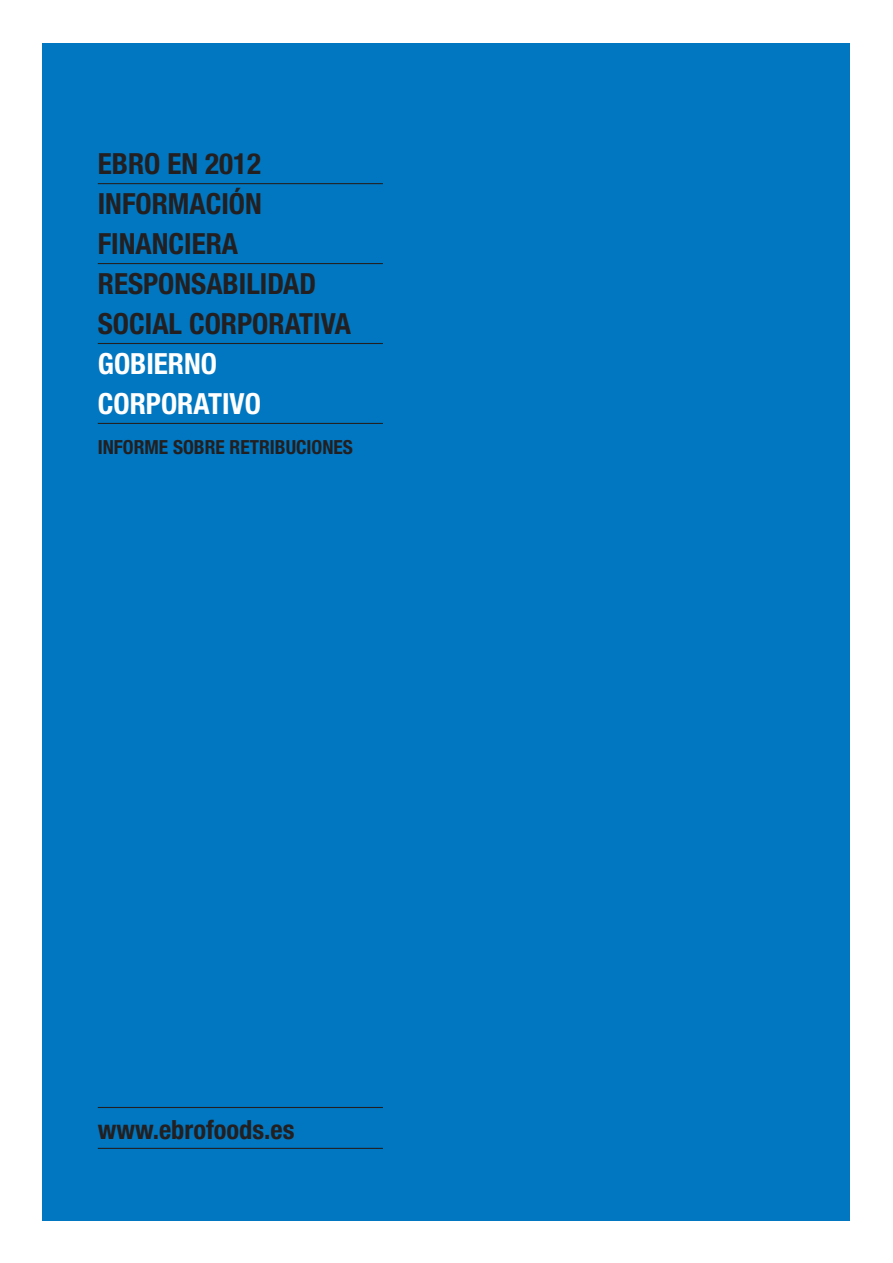
<style>
.page{position:relative;width:893px;height:1263px;background:#fff}
.page>*{position:absolute;margin:0;border:0;box-sizing:border-box;transform-origin:0 0}
.t1{font:700 condensed 29.1px "Helvetica Neue LT Std";color:#231f20}
.t2{font:700 condensed 29.1px "Helvetica Neue LT Std";color:#fff}
.t3{font:700 condensed 26.4px "Helvetica Neue LT Std";color:#231f20}
.t4{font:700 condensed 19.5px "Helvetica Neue LT Std";color:#231f20}
</style>
<div class="page">
<div style="left:43px;top:43px;width:807px;height:1177px;background:#0077c0"></div>
<hr style="left:98px;top:1107px;width:285px;height:1px;background:#231f20">
<hr style="left:98px;top:1148px;width:285px;height:1px;background:#231f20">
<hr style="left:98px;top:183px;width:285px;height:1px;background:#231f20">
<hr style="left:98px;top:263px;width:285px;height:1px;background:#231f20">
<hr style="left:98px;top:343px;width:285px;height:1px;background:#231f20">
<hr style="left:98px;top:423px;width:285px;height:1px;background:#231f20">
<p class="t1" style="left:98px;top:146px;width:165px">EBRO EN 2012</p>
<p class="t1" style="left:98px;top:186px;width:166px">INFORMACIÓN</p>
<p class="t1" style="left:98px;top:226px;width:142px">FINANCIERA</p>
<p class="t1" style="left:98px;top:266px;width:220px">RESPONSABILIDAD</p>
<p class="t1" style="left:98px;top:306px;width:255px">SOCIAL CORPORATIVA</p>
<p class="t2" style="left:98px;top:346px;width:121px">GOBIERNO</p>
<p class="t2" style="left:98px;top:386px;width:165px">CORPORATIVO</p>
<p class="t4" style="left:98px;top:435px;width:257px">INFORME SOBRE RETRIBUCIONES</p>
<p class="t3" style="left:98px;top:1113px;width:198px">www.ebrofoods.es</p>
</div>
